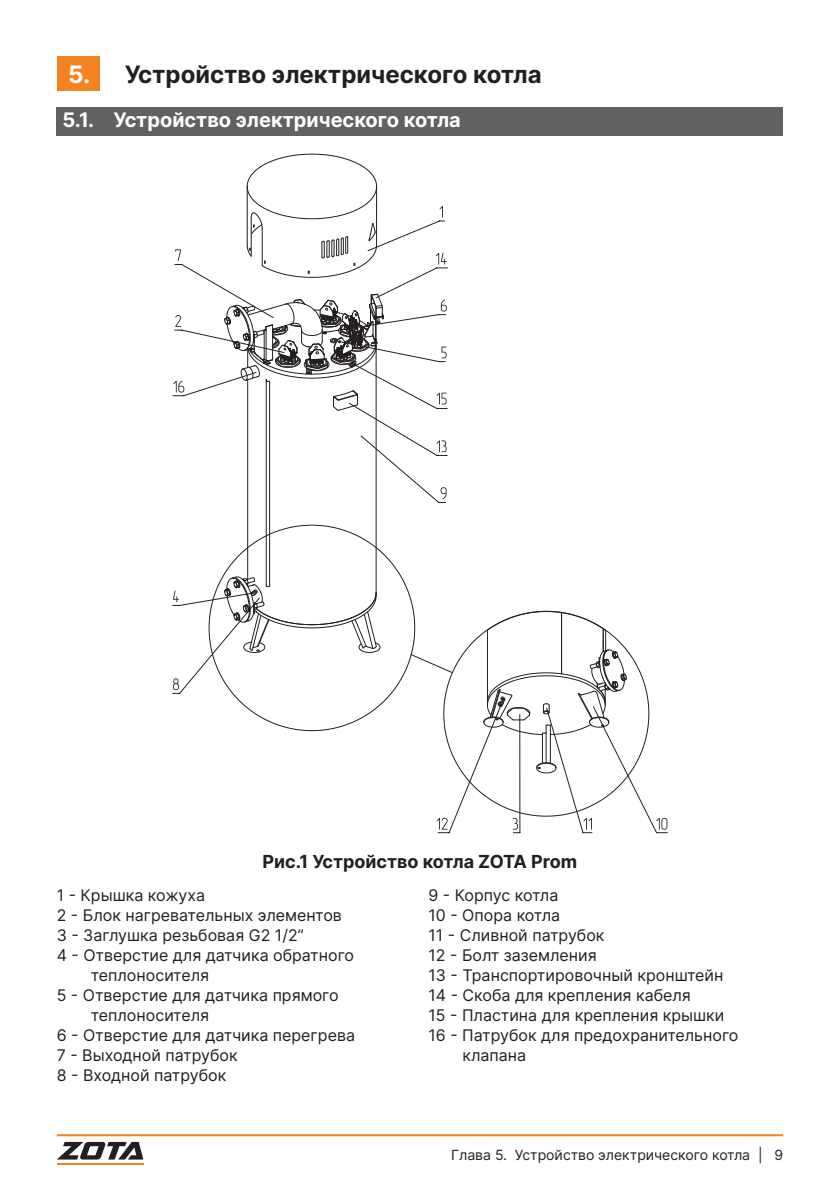
<style>
.page{position:relative;width:840px;height:1191px;background:#fff}
.page>*{position:absolute;margin:0;border:0;box-sizing:border-box;transform-origin:0 0}
.t1{font:700 24px "Inter";color:#231f20}
.t2{font:700 20px "Inter";color:#fff}
.t3{font:700 18px "Inter";color:#231f20}
.t4{font:16px "Inter";color:#231f20}
.t5{font:16px "Inter";letter-spacing:-.02em;color:#231f20}
.t6{font:14px "Inter";color:#231f20}
.s1{color:#fff}
</style>
<div class="page">
<hr style="left:57px;top:1134px;width:725px;height:2px;background:#f58220">
<svg style="left:57px;top:1142px;width:86px;height:17px"></svg>
<hr style="left:57px;top:1163px;width:86px;height:1px;background:#f58220">
<div style="left:57px;top:57px;width:42px;height:34px;background:#f58220"></div>
<div style="left:57px;top:108px;width:725px;height:28px;background:#5f6162"></div>
<svg style="left:231px;top:693px;width:161px;height:38px"></svg>
<svg style="left:172px;top:221px;width:275px;height:472px"></svg>
<hr style="left:266px;top:380px;width:1px;height:205px;background:#231f20">
<hr style="left:269px;top:381px;width:1px;height:205px;background:#231f20">
<svg style="left:333px;top:390px;width:25px;height:20px"></svg>
<svg style="left:247px;top:154px;width:130px;height:123px"></svg>
<hr style="left:247px;top:380px;width:1px;height:199px;background:#231f20">
<hr style="left:375px;top:346px;width:1px;height:246px;background:#231f20">
<svg style="left:224px;top:576px;width:156px;height:76px"></svg>
<svg style="left:410px;top:611px;width:257px;height:222px"></svg>
<svg style="left:224px;top:294px;width:160px;height:88px"></svg>
<h1 class="t1" style="left:68px;top:57px;width:475px"><span class="s1">5.</span> Устройство электрического котла</h1>
<p class="t2" style="left:62px;top:105px;width:400px">5.1. Устройство электрического котла</p>
<p class="t3" style="left:262px;top:848px;width:316px">Рис.1 Устройство котла ZOTA Prom</p>
<p class="t4" style="left:57px;top:883px;width:150px">1 - Крышка кожуха</p>
<p class="t4" style="left:57px;top:903px;width:286px">2 - Блок нагревательных элементов</p>
<p class="t4" style="left:57px;top:923px;width:248px">3 - Заглушка резьбовая G2 1/2”</p>
<p class="t4" style="left:57px;top:943px;width:299px">4 - Отверстие для датчика обратного</p>
<p class="t4" style="left:91px;top:963px;width:120px">теплоносителя</p>
<p class="t4" style="left:57px;top:983px;width:283px">5 - Отверстие для датчика прямого</p>
<p class="t4" style="left:91px;top:1003px;width:120px">теплоносителя</p>
<p class="t4" style="left:57px;top:1023px;width:299px">6 - Отверстие для датчика перегрева</p>
<p class="t4" style="left:57px;top:1043px;width:182px">7 - Выходной патрубок</p>
<p class="t4" style="left:57px;top:1063px;width:171px">8 - Входной патрубок</p>
<p class="t5" style="left:428px;top:883px;width:131px">9 - Корпус котла</p>
<p class="t4" style="left:428px;top:903px;width:133px">10 - Опора котла</p>
<p class="t4" style="left:428px;top:923px;width:177px">11 - Сливной патрубок</p>
<p class="t4" style="left:428px;top:943px;width:170px">12 - Болт заземления</p>
<p class="t4" style="left:428px;top:963px;width:296px">13 - Транспортировочный кронштейн</p>
<p class="t4" style="left:428px;top:983px;width:264px">14 - Скоба для крепления кабеля</p>
<p class="t4" style="left:428px;top:1003px;width:297px">15 - Пластина для крепления крышки</p>
<p class="t4" style="left:428px;top:1023px;width:311px">16 - Патрубок для предохранительного</p>
<p class="t4" style="left:462px;top:1043px;width:65px">клапана</p>
<p class="t6" style="left:451px;top:1144px;width:333px">Глава 5. Устройство электрического котла | 9</p>
</div>
